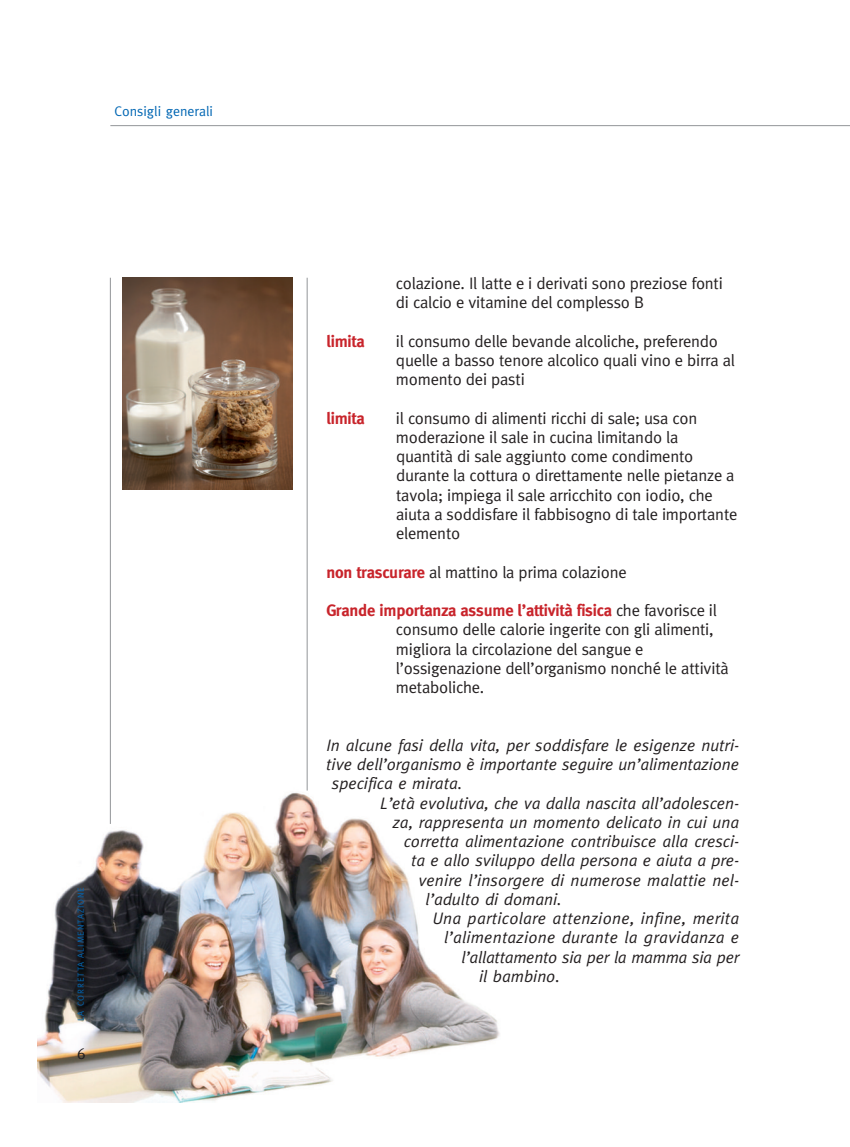
<style>
.page{position:relative;width:850px;height:1147px;background:#fff}
.page>*{position:absolute;margin:0;border:0;box-sizing:border-box;transform-origin:0 0}
.t1{font:16.62px/19.2px "Meta";letter-spacing:-.01em;color:#231f20}
.t2{font:italic 16.62px "Meta";color:#231f20}
.t3{font:700 16.62px "Meta";letter-spacing:-.01em;color:#c8242b}
.t4{font:15.75px "Meta";color:#231f20}
.t5{font:14px "Meta";color:#0166b3}
.t6{font:8.75px "Meta";letter-spacing:.105em;color:#0166b3}
.s1{font-weight:700;color:#c8242b}
</style>
<div class="page">
<img style="left:38px;top:787px;width:462px;height:315px">
<hr style="left:110px;top:125px;width:739px;height:1px;background:#939598">
<hr style="left:306px;top:278px;width:1px;height:512px;background:#939598">
<hr style="left:110px;top:278px;width:1px;height:546px;background:#939598">
<img style="left:122px;top:278px;width:171px;height:211px">
<p class="t5" style="left:114px;top:102px;width:100px">Consigli generali</p>
<p class="t6" style="left:76px;top:1020px;width:135px;rotate:-90deg">LA CORRETTA ALIMENTAZIONE</p>
<p class="t4" style="left:77px;top:1044px;width:10px">6</p>
<p class="t1" style="left:395px;top:273px;width:328px">colazione. Il latte e i derivati sono preziose fonti di calcio e vitamine del complesso B</p>
<p class="t3" style="left:326px;top:331px;width:40px">limita</p>
<p class="t1" style="left:396px;top:331px;width:340px">il consumo delle bevande alcoliche, preferendo quelle a basso tenore alcolico quali vino e birra al momento dei pasti</p>
<p class="t3" style="left:326px;top:408px;width:40px">limita</p>
<p class="t1" style="left:396px;top:408px;width:343px">il consumo di alimenti ricchi di sale; usa con moderazione il sale in cucina limitando la quantità di sale aggiunto come condimento durante la cottura o direttamente nelle pietanze a tavola; impiega il sale arricchito con iodio, che aiuta a soddisfare il fabbisogno di tale importante elemento</p>
<p class="t1" style="left:326px;top:562px;width:302px"><span class="s1">non trascurare</span> al mattino la prima colazione</p>
<p class="t1" style="left:395px;top:601px;width:334px;text-indent:-69px"><span class="s1">Grande importanza assume l’attività fisica</span> che favorisce il consumo delle calorie ingerite con gli alimenti, migliora la circolazione del sangue e l’ossigenazione dell’organismo nonché le attività metaboliche.</p>
<p class="t2" style="left:326px;top:735px;width:414px">In alcune fasi della vita, per soddisfare le esigenze nutri-</p>
<p class="t2" style="left:326px;top:755px;width:414px">tive dell’organismo è importante seguire un’alimentazione</p>
<p class="t2" style="left:332px;top:774px;width:132px">specifica e mirata.</p>
<p class="t2" style="left:380px;top:793px;width:360px">L’età evolutiva, che va dalla nascita all’adolescen-</p>
<p class="t2" style="left:392px;top:812px;width:347px">za, rappresenta un momento delicato in cui una</p>
<p class="t2" style="left:403px;top:832px;width:337px">corretta alimentazione contribuisce alla cresci-</p>
<p class="t2" style="left:411px;top:851px;width:329px">ta e allo sviluppo della persona e aiuta a pre-</p>
<p class="t2" style="left:418px;top:870px;width:322px">venire l’insorgere di numerose malattie nel-</p>
<p class="t2" style="left:425px;top:889px;width:137px">l’adulto di domani.</p>
<p class="t2" style="left:432px;top:909px;width:308px">Una particolare attenzione, infine, merita</p>
<p class="t2" style="left:444px;top:928px;width:296px">l’alimentazione durante la gravidanza e</p>
<p class="t2" style="left:461px;top:947px;width:279px">l’allattamento sia per la mamma sia per</p>
<p class="t2" style="left:479px;top:966px;width:82px">il bambino.</p>
</div>
